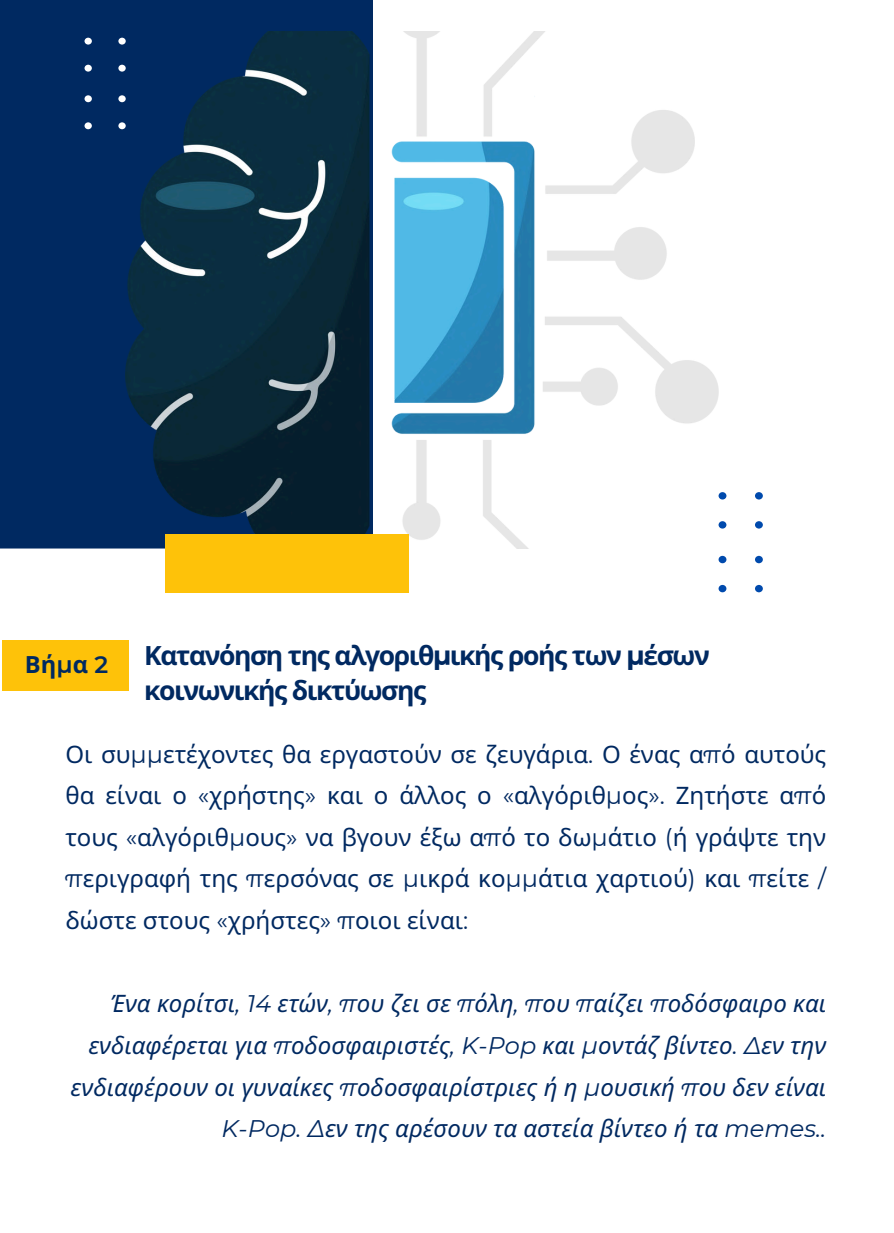
<style>
.page{position:relative;width:894px;height:1233px;background:#fff}
.page>*{position:absolute;margin:0;border:0;box-sizing:border-box;transform-origin:0 0}
.t1{font:700 26.55px/34.8px "Noto Sans";letter-spacing:-.055em;color:#002961}
.t2{font:24px/41.5px "Noto Sans";color:#002961;text-align:justify}
.t3{font:italic 24px/41.5px "Noto Sans";color:#002961;text-align:right}
.t4{font:700 23.7px "Noto Sans";color:#002961}
.s1{font-family:"Montserrat";font-weight:600}
.s2{font-family:"Montserrat"}
</style>
<div class="page">
<div style="left:0;top:0;width:373px;height:549px;background:#002961"></div>
<img style="left:126px;top:31px;width:592px;height:518px">
<svg style="left:84px;top:38px;width:42px;height:34px"></svg>
<svg style="left:84px;top:95px;width:42px;height:34px"></svg>
<svg style="left:718px;top:492px;width:44px;height:37px"></svg>
<svg style="left:718px;top:556px;width:44px;height:36px"></svg>
<div style="left:2px;top:640px;width:127px;height:51px;background:#fec209"></div>
<div style="left:165px;top:534px;width:243px;height:58px;background:#fec209"></div>
<p class="t4" style="left:25px;top:648px;width:85px">Βή<span class="s1">μ</span>α <span class="s1">2</span></p>
<p class="t1" style="left:144px;top:637px;width:567px">Κατανόηση της αλγοριθ<span class="s2">μ</span>ικής ροής των <span class="s2">μ</span>έσων κοινωνικής δικτύωσης</p>
<p class="t2" style="left:65px;top:732px;width:762px">Οι συ<span class="s2">μμ</span>ετέχοντες θα εργαστούν σε ζευγάρια<span class="s2">.</span> Ο ένας α<span class="s2">π</span>ό αυτούς θα είναι ο <span class="s2">«</span>χρήστης<span class="s2">»</span> και ο άλλος ο <span class="s2">«</span>αλγόριθ<span class="s2">μ</span>ος<span class="s2">».</span> Ζητήστε α<span class="s2">π</span>ό τους <span class="s2">«</span>αλγόριθ<span class="s2">μ</span>ους<span class="s2">»</span> να βγουν έξω α<span class="s2">π</span>ό το δω<span class="s2">μ</span>άτιο <span class="s2">(</span>ή γράψτε την <span class="s2">π</span>εριγραφή της <span class="s2">π</span>ερσόνας σε <span class="s2">μ</span>ικρά κο<span class="s2">μμ</span>άτια χαρτιού<span class="s2">)</span> και <span class="s2">π</span>είτε <span class="s2">/ </span>δώστε στους <span class="s2">«</span>χρήστες<span class="s2">» π</span>οιοι είναι<span class="s2">:</span></p>
<p class="t3" style="left:71px;top:982px;width:756px">Ένα κορίτσι<span class="s2">, 14</span> ετών<span class="s2">, π</span>ου ζει σε <span class="s2">π</span>όλη<span class="s2">, π</span>ου <span class="s2">π</span>αίζει <span class="s2">π</span>οδόσφαιρο και ενδιαφέρεται για <span class="s2">π</span>οδοσφαιριστές<span class="s2">, K-Pop</span> και <span class="s2">μ</span>οντάζ βίντεο<span class="s2">. Δ</span>εν την ενδιαφέρουν οι γυναίκες <span class="s2">π</span>οδοσφαιρίστριες ή η <span class="s2">μ</span>ουσική <span class="s2">π</span>ου δεν είναι <span class="s2">K-Pop. Δ</span>εν της αρέσουν τα αστεία βίντεο ή τα <span class="s2">memes..</span></p>
</div>
